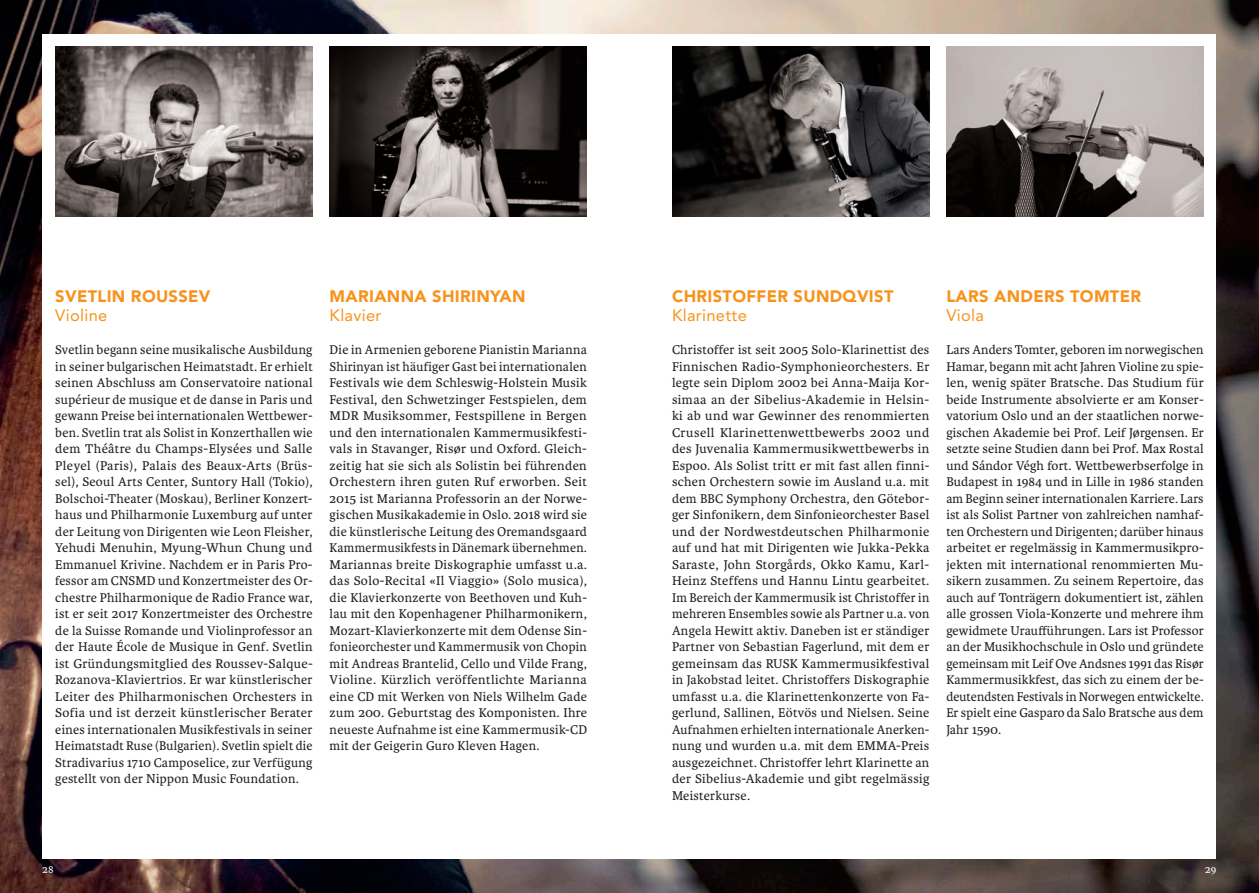
<style>
.page{position:relative;width:1259px;height:893px;background:#fff}
.page>*{position:absolute;margin:0;border:0;box-sizing:border-box;transform-origin:0 0}
._01_text_9pt_weiss_b{font:900 16.5px "Avenir LT Std";letter-spacing:.02em;color:#f7931d}
._01_text_9pt_weiss_b-2{font:16.5px "Avenir LT Std";letter-spacing:.02em;color:#f7931d}
._01_text_9pt_schwarz{font:13.5px/16.5px "Karmina Basic";letter-spacing:.02em;color:#231f20;text-align:justify}
.t1{font:11.25px "Karmina Basic";color:#fff}
</style>
<div class="page">
<img style="left:0;top:0;width:1259px;height:893px">
<div style="left:43px;top:34px;width:1173px;height:825px;background:#fff"></div>
<img style="left:55px;top:47px;width:258px;height:170px">
<img style="left:330px;top:47px;width:257px;height:170px">
<img style="left:672px;top:47px;width:257px;height:170px">
<img style="left:946px;top:47px;width:257px;height:170px">
<p class="_01_text_9pt_weiss_b" style="left:55px;top:286px;width:157px">SVETLIN ROUSSEV</p>
<p class="_01_text_9pt_weiss_b-2" style="left:55px;top:306px;width:54px">Violine</p>
<p class="_01_text_9pt_schwarz" style="left:55px;top:342px;width:259px">Svetlin begann seine musikalische Ausbildung in seiner bulgarischen Heimatstadt. Er erhielt seinen Abschluss am Conservatoire national supérieur de musique et de danse in Paris und gewann Preise bei internationalen Wettbewer&shy;ben. Svetlin trat als Solist in Konzerthallen wie dem Théâtre du Champs-Elysées und Salle Pleyel (Paris), Palais des Beaux-Arts (Brüs&shy;sel), Seoul Arts Center, Suntory Hall (Tokio), Bolschoi-Theater (Moskau), Berliner Konzert&shy;haus und Philharmonie Luxemburg auf unter der Leitung von Dirigenten wie Leon Fleisher, Yehudi Menuhin, Myung-Whun Chung und Emmanuel Krivine. Nachdem er in Paris Pro&shy;fessor am CNSMD und Konzertmeister des Or&shy;chestre Philharmonique de Radio France war, ist er seit 2017 Konzertmeister des Orchestre de la Suisse Romande und Violinprofessor an der Haute École de Musique in Genf. Svetlin ist Gründungsmitglied des Roussev-Salque-Rozanova-Klaviertrios. Er war künstlerischer Leiter des Philharmonischen Orchesters in Sofia und ist derzeit künstlerischer Berater eines internationalen Musikfestivals in seiner Heimatstadt Ruse (Bulgarien). Svetlin spielt die Stradivarius 1710 Camposelice, zur Verfügung gestellt von der Nippon Music Foundation.</p>
<p class="_01_text_9pt_weiss_b" style="left:330px;top:286px;width:197px">MARIANNA SHIRINYAN</p>
<p class="_01_text_9pt_weiss_b-2" style="left:330px;top:306px;width:53px">Klavier</p>
<p class="_01_text_9pt_schwarz" style="left:330px;top:342px;width:259px">Die in Armenien geborene Pianistin Marianna Shirinyan ist häufiger Gast bei internationalen Festivals wie dem Schleswig-Holstein Musik Festival, den Schwetzinger Festspielen, dem MDR Musiksommer, Festspillene in Bergen und den internationalen Kammermusikfesti&shy;vals in Stavanger, Risør und Oxford. Gleich&shy;zeitig hat sie sich als Solistin bei führenden Orchestern ihren guten Ruf erworben. Seit 2015 ist Marianna Professorin an der Norwe&shy;gischen Musikakademie in Oslo. 2018 wird sie die künstlerische Leitung des Oremandsgaard Kammermusikfests in Dänemark übernehmen.<br>Mariannas breite Diskographie umfasst u.a. das Solo-Recital «Il Viaggio» (Solo musica), die Klavierkonzerte von Beethoven und Kuh&shy;lau mit den Kopenhagener Philharmonikern, Mozart-Klavierkonzerte mit dem Odense Sin&shy;fonieorchester und Kammermusik von Chopin mit Andreas Brantelid, Cello und Vilde Frang, Violine. Kürzlich veröffentlichte Marianna eine CD mit Werken von Niels Wilhelm Gade zum 200. Geburtstag des Komponisten. Ihre neueste Aufnahme ist eine Kammermusik-CD mit der Geigerin Guro Kleven Hagen.</p>
<p class="_01_text_9pt_weiss_b" style="left:672px;top:286px;width:223px">CHRISTOFFER SUNDQVIST</p>
<p class="_01_text_9pt_weiss_b-2" style="left:672px;top:306px;width:76px">Klarinette</p>
<p class="_01_text_9pt_schwarz" style="left:672px;top:342px;width:259px">Christoffer ist seit 2005 Solo-Klarinettist des Finnischen Radio-Symphonieorchesters. Er legte sein Diplom 2002 bei Anna-Maija Kor&shy;simaa an der Sibelius-Akademie in Helsin&shy;ki ab und war Gewinner des renommierten Crusell Klarinettenwettbewerbs 2002 und des Juvenalia Kammermusikwettbewerbs in Espoo. Als Solist tritt er mit fast allen finni&shy;schen Orchestern sowie im Ausland u.a. mit dem BBC Symphony Orchestra, den Götebor&shy;ger Sinfonikern, dem Sinfonieorchester Basel und der Nordwestdeutschen Philharmonie auf und hat mit Dirigenten wie Jukka-Pekka Saraste, John Storgårds, Okko Kamu, Karl-Heinz Steffens und Hannu Lintu gearbeitet.<br>Im Bereich der Kammermusik ist Christoffer in mehreren Ensembles sowie als Partner u.a. von Angela Hewitt aktiv. Daneben ist er ständiger Partner von Sebastian Fagerlund, mit dem er gemeinsam das RUSK Kammermusikfestival in Jakobstad leitet. Christoffers Diskographie umfasst u.a. die Klarinettenkonzerte von Fa&shy;gerlund, Sallinen, Eötvös und Nielsen. Seine Aufnahmen erhielten internationale Anerken&shy;nung und wurden u.a. mit dem EMMA-Preis ausgezeichnet. Christoffer lehrt Klarinette an der Sibelius-Akademie und gibt regelmässig Meisterkurse.</p>
<p class="_01_text_9pt_weiss_b" style="left:946px;top:286px;width:196px">LARS ANDERS TOMTER</p>
<p class="_01_text_9pt_weiss_b-2" style="left:946px;top:306px;width:39px">Viola</p>
<p class="_01_text_9pt_schwarz" style="left:946px;top:342px;width:259px">Lars Anders Tomter, geboren im norwegischen Hamar, begann mit acht Jahren Violine zu spie&shy;len, wenig später Bratsche. Das Studium für beide Instrumente absolvierte er am Konser&shy;vatorium Oslo und an der staatlichen norwe&shy;gischen Akademie bei Prof. Leif Jørgensen. Er setzte seine Studien dann bei Prof. Max Rostal und Sándor Végh fort. Wettbewerbserfolge in Budapest in 1984 und in Lille in 1986 standen am Beginn seiner internationalen Karriere. Lars ist als Solist Partner von zahlreichen namhaf&shy;ten Orchestern und Dirigenten; darüber hinaus arbeitet er regelmässig in Kammermusikpro&shy;jekten mit international renommierten Mu&shy;sikern zusammen. Zu seinem Repertoire, das auch auf Tonträgern dokumentiert ist, zählen alle grossen Viola-Konzerte und mehrere ihm gewidmete Uraufführungen. Lars ist Professor an der Musikhochschule in Oslo und gründete gemeinsam mit Leif Ove Andsnes 1991 das Risør Kammermusikkfest, das sich zu einem der be&shy;deutendsten Festivals in Norwegen entwickelte.<br>Er spielt eine Gasparo da Salo Bratsche aus dem Jahr 1590.</p>
<p class="t1" style="left:43px;top:863px;width:13px">28</p>
<p class="t1" style="left:1205px;top:863px;width:13px">29</p>
</div>
